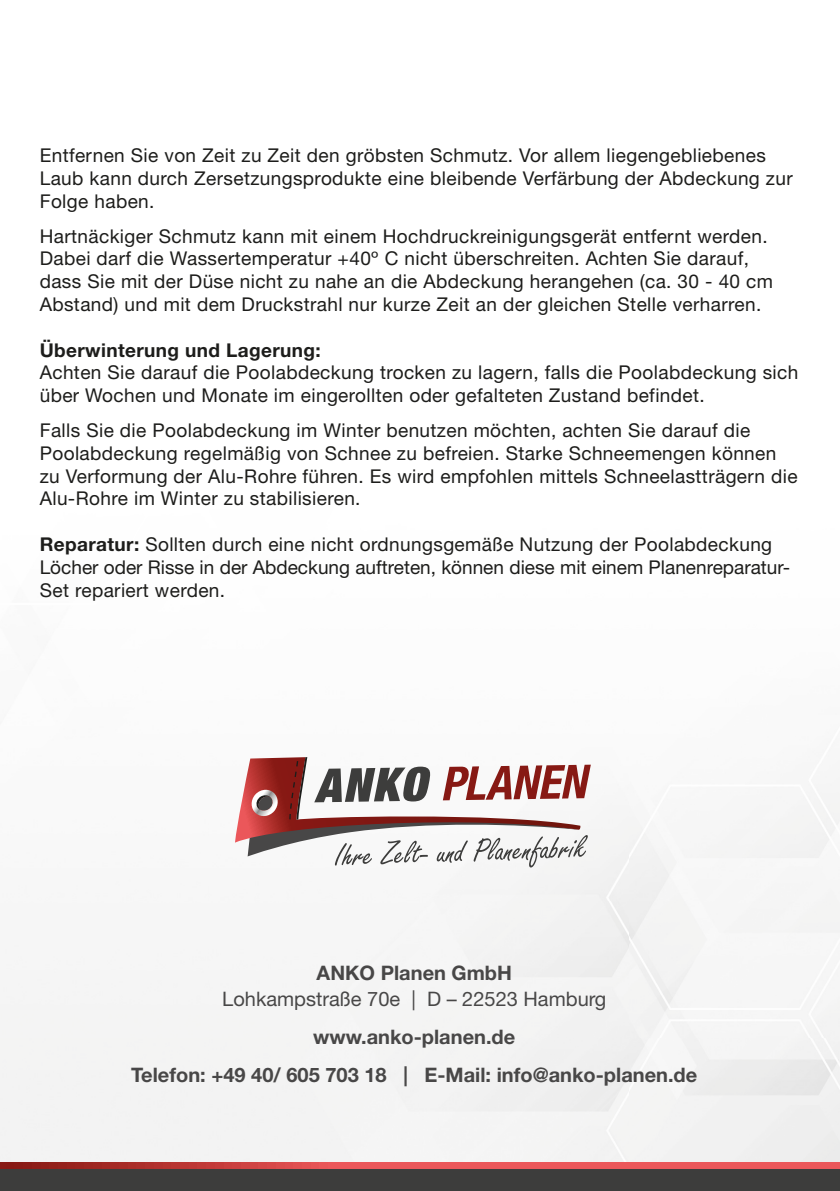
<style>
.page{position:relative;width:840px;height:1191px;background:#fff}
.page>*{position:absolute;margin:0;border:0;box-sizing:border-box;transform-origin:0 0}
.t1{font:700 20px/38px "Helvetica Neue";color:#484747;text-align:center}
.t2{font:20px "Helvetica Neue";color:#484747}
.t3{font:19px/22.8px "Helvetica Neue";letter-spacing:.02em;color:#1d1d1b}
.t4{font:19px/22.8px "Helvetica Neue";color:#1d1d1b}
.t5{font:700 19px "Helvetica Neue";letter-spacing:.02em;color:#1d1d1b}
.s1{font-weight:700}
</style>
<div class="page">
<div style="left:0;top:764px;width:839px;height:398px;background:#f4f4f4"></div>
<div style="left:0;top:1162px;width:839px;height:29px;background:#3d3d3c"></div>
<svg style="left:0;top:1162px;width:839px;height:6px;background:#d5494a"></svg>
<svg style="left:235px;top:757px;width:355px;height:110px"></svg>
<p class="t3" style="left:40px;top:144px;width:754px">Entfernen Sie von Zeit zu Zeit den gröbsten Schmutz. Vor allem liegengebliebenes<br>Laub kann durch Zersetzungsprodukte eine bleibende Verfärbung der Abdeckung zur<br>Folge haben.</p>
<p class="t3" style="left:40px;top:224px;width:734px">Hartnäckiger Schmutz kann mit einem Hochdruckreinigungsgerät entfernt werden.<br>Dabei darf die Wassertemperatur +40º C nicht überschreiten. Achten Sie darauf, dass Sie mit der Düse nicht zu nahe an die Abdeckung herangehen (ca. 30 - 40 cm Abstand) und mit dem Druckstrahl nur kurze Zeit an der gleichen Stelle verharren.</p>
<p class="t5" style="left:40px;top:338px;width:282px">Überwinterung und Lagerung:</p>
<p class="t3" style="left:40px;top:361px;width:759px">Achten Sie darauf die Poolabdeckung trocken zu lagern, falls die Poolabdeckung sich über Wochen und Monate im eingerollten oder gefalteten Zustand befindet.</p>
<p class="t3" style="left:40px;top:418px;width:759px">Falls Sie die Poolabdeckung im Winter benutzen möchten, achten Sie darauf die Poolabdeckung regelmäßig von Schnee zu befreien. Starke Schneemengen können zu Verformung der Alu-Rohre führen. Es wird empfohlen mittels Schneelastträgern die Alu-Rohre im Winter zu stabilisieren.</p>
<p class="t4" style="left:40px;top:532px;width:751px"><span class="s1">Reparatur:</span> Sollten durch eine nicht ordnungsgemäße Nutzung der Poolabdeckung<br>Löcher oder Risse in der Abdeckung auftreten, können diese mit einem Planenreparatur-<br>Set repariert werden.</p>
<p class="t1" style="left:316px;top:953px;width:197px">ANKO Planen GmbH</p>
<p class="t2" style="left:222px;top:986px;width:385px">Lohkampstraße 70e | D – 22523 Hamburg</p>
<p class="t1" style="left:131px;top:1017px;width:567px">www.anko-planen.de<br>Telefon: +49 40/ 605 703 18 | E-Mail: info@anko-planen.de</p>
</div>
